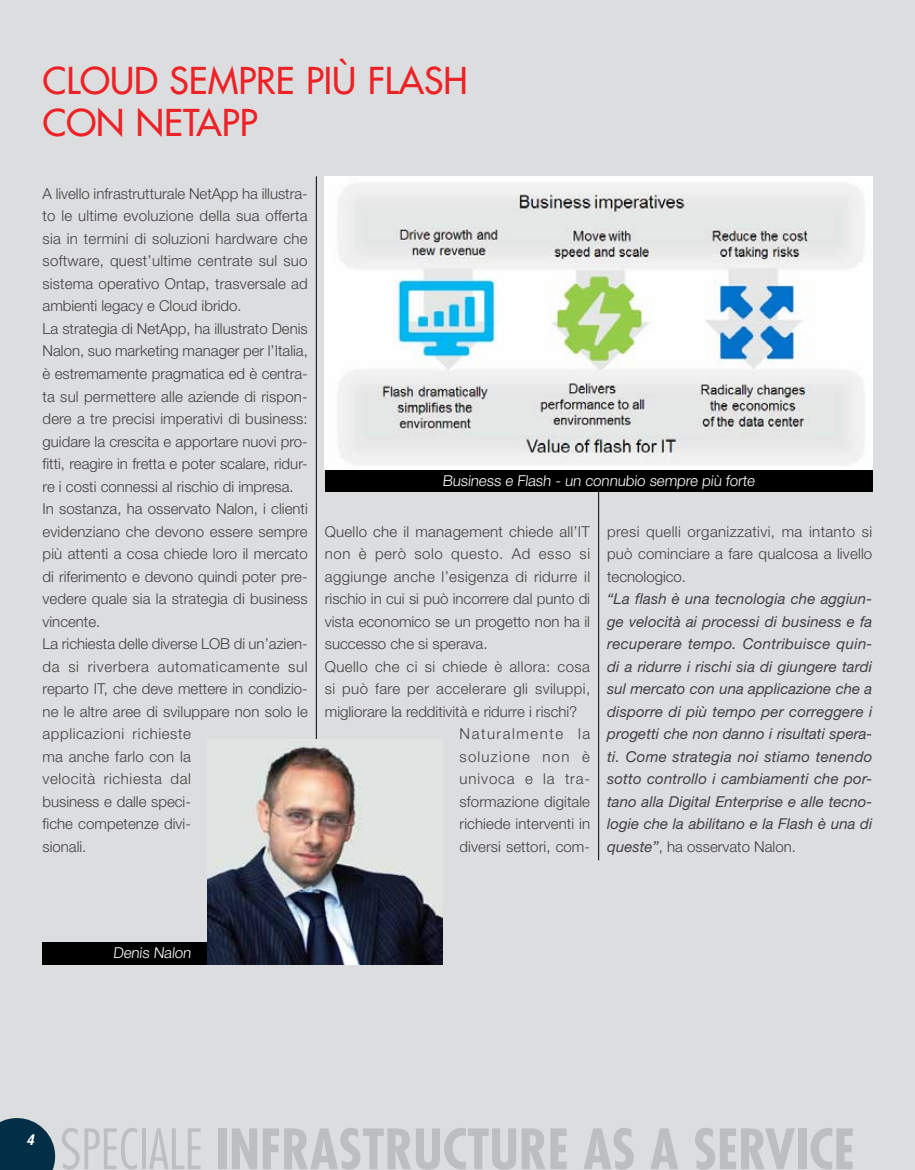
<style>
.page{position:relative;width:915px;height:1170px;background:#fff}
.page>*{position:absolute;margin:0;border:0;box-sizing:border-box;transform-origin:0 0}
.t1{font:700 condensed 54px "Futura Std";color:#bcbec0}
.t2{font:500 36px/42px "Futura Std";color:#ec2227}
.t3{font:300 15px/22.5px "Helvetica Neue LT Std";letter-spacing:.005em;color:#414042;text-align:justify}
.t4{font:italic 15px/22.5px "Helvetica Neue LT Std";color:#414042;text-align:justify}
.t5{font:300 15px "Helvetica Neue LT Std";letter-spacing:.025em;color:#414042}
.t6{font:300 15px "Helvetica Neue LT Std";color:#fff}
.t7{font:300 15px "Helvetica Neue LT Std";letter-spacing:.03em;color:#414042}
.t8{font:300 15px "Helvetica Neue LT Std";letter-spacing:.04em;color:#414042}
.t9{font:300 15px "Helvetica Neue LT Std";letter-spacing:.1em;color:#414042}
.t10{font:300 15px "Helvetica Neue LT Std";letter-spacing:.06em;color:#414042}
.t11{font:300 15px "Helvetica Neue LT Std";letter-spacing:.08em;color:#414042}
.t12{font:italic 700 condensed 15px "Helvetica Neue LT Std";color:#fff}
.s1{font-weight:300;font-style:normal}
.s2{font-weight:300}
</style>
<div class="page">
<div style="left:0;top:0;width:914px;height:1168px;background:#dcddde"></div>
<svg style="left:0;top:1118px;width:55px;height:51px;background:#1d4458"></svg>
<hr style="left:598px;top:244px;width:1px;height:616px;background:#000">
<hr style="left:316px;top:176px;width:1px;height:683px;background:#000">
<div style="left:43px;top:941px;width:185px;height:23px;background:#000"></div>
<img style="left:208px;top:739px;width:234px;height:225px">
<div style="left:325px;top:469px;width:547px;height:22px;background:#000"></div>
<img style="left:325px;top:176px;width:547px;height:293px">
<h2 class="t2" style="left:43px;top:60px;width:426px">CLOUD SEMPRE PIÙ FLASH<br>CON NETAPP</h2>
<p class="t3" style="left:43px;top:182px;width:267px;text-align:left">A livello infrastrutturale NetApp ha illustra&shy;to le ultime evoluzione della sua offerta sia in termini di soluzioni hardware che software, quest’ultime centrate sul suo sistema operativo Ontap, trasversale ad ambienti legacy e Cloud ibrido.<br>La strategia di NetApp, ha illustrato Denis Nalon, suo marketing manager per l’Italia, è estremamente pragmatica ed è centra&shy;ta sul permettere alle aziende di rispon&shy;dere a tre precisi imperativi di business: guidare la crescita e apportare nuovi pro&shy;fitti, reagire in fretta e poter scalare, ridur&shy;re i costi connessi al rischio di impresa.<br>In sostanza, ha osservato Nalon, i clienti evidenziano che devono essere sempre più attenti a cosa chiede loro il mercato di riferimento e devono quindi poter pre&shy;vedere quale sia la strategia di business vincente.<br>La richiesta delle diverse LOB di un’azien&shy;da si riverbera automaticamente sul reparto IT, che deve mettere in condizio&shy;ne le altre aree di sviluppare non solo le applicazioni richieste<br>ma anche farlo con la<br>velocità richiesta dal<br>business e dalle speci-<br>fiche competenze divi-<br>sionali.</p>
<p class="t6" style="left:442px;top:471px;width:315px">Business e Flash - un connubio sempre più forte</p>
<p class="t3" style="left:325px;top:519px;width:266px">Quello che il management chiede all’IT</p>
<p class="t8" style="left:325px;top:544px;width:267px">non è però solo questo. Ad esso si</p>
<p class="t5" style="left:325px;top:567px;width:267px">aggiunge anche l’esigenza di ridurre il</p>
<p class="t3" style="left:325px;top:587px;width:267px">rischio in cui si può incorrere dal punto di</p>
<p class="t3" style="left:325px;top:609px;width:267px">vista economico se un progetto non ha il</p>
<p class="t3" style="left:325px;top:632px;width:164px">successo che si sperava.</p>
<p class="t7" style="left:325px;top:657px;width:266px">Quello che ci si chiede è allora: cosa</p>
<p class="t5" style="left:325px;top:679px;width:267px">si può fare per accelerare gli sviluppi,</p>
<p class="t3" style="left:325px;top:699px;width:254px">migliorare la redditività e ridurre i rischi?</p>
<p class="t9" style="left:459px;top:724px;width:132px">Naturalmente la</p>
<p class="t11" style="left:459px;top:747px;width:132px">soluzione non è</p>
<p class="t10" style="left:459px;top:769px;width:132px">univoca e la tra-</p>
<p class="t3" style="left:459px;top:789px;width:132px">sformazione digitale</p>
<p class="t3" style="left:459px;top:812px;width:132px">richiede interventi in</p>
<p class="t3" style="left:459px;top:834px;width:132px">diversi settori, com-</p>
<p class="t3" style="left:607px;top:519px;width:266px">presi quelli organizzativi, ma intanto si può cominciare a fare qualcosa a livello tecnologico.</p>
<p class="t4" style="left:607px;top:587px;width:267px">“La flash è una tecnologia che aggiun&shy;ge velocità ai processi di business e fa recuperare tempo. Contribuisce quin&shy;di a ridurre i rischi sia di giungere tardi sul mercato con una applicazione che a disporre di più tempo per correggere i progetti che non danno i risultati spera&shy;ti. Come strategia noi stiamo tenendo sotto controllo i cambiamenti che por&shy;tano alla Digital Enterprise e alle tecno&shy;logie che la abilitano e la Flash è una di queste”<span class="s1">, ha osservato Nalon.</span></p>
<p class="t6" style="left:113px;top:943px;width:81px">Denis Nalon</p>
<p class="t12" style="left:27px;top:1130px;width:9px">4</p>
<h1 class="t1" style="left:60px;top:1115px;width:795px"><span class="s2">SPECIALE</span> INFRASTRUCTURE AS A SERVICE</h1>
</div>
